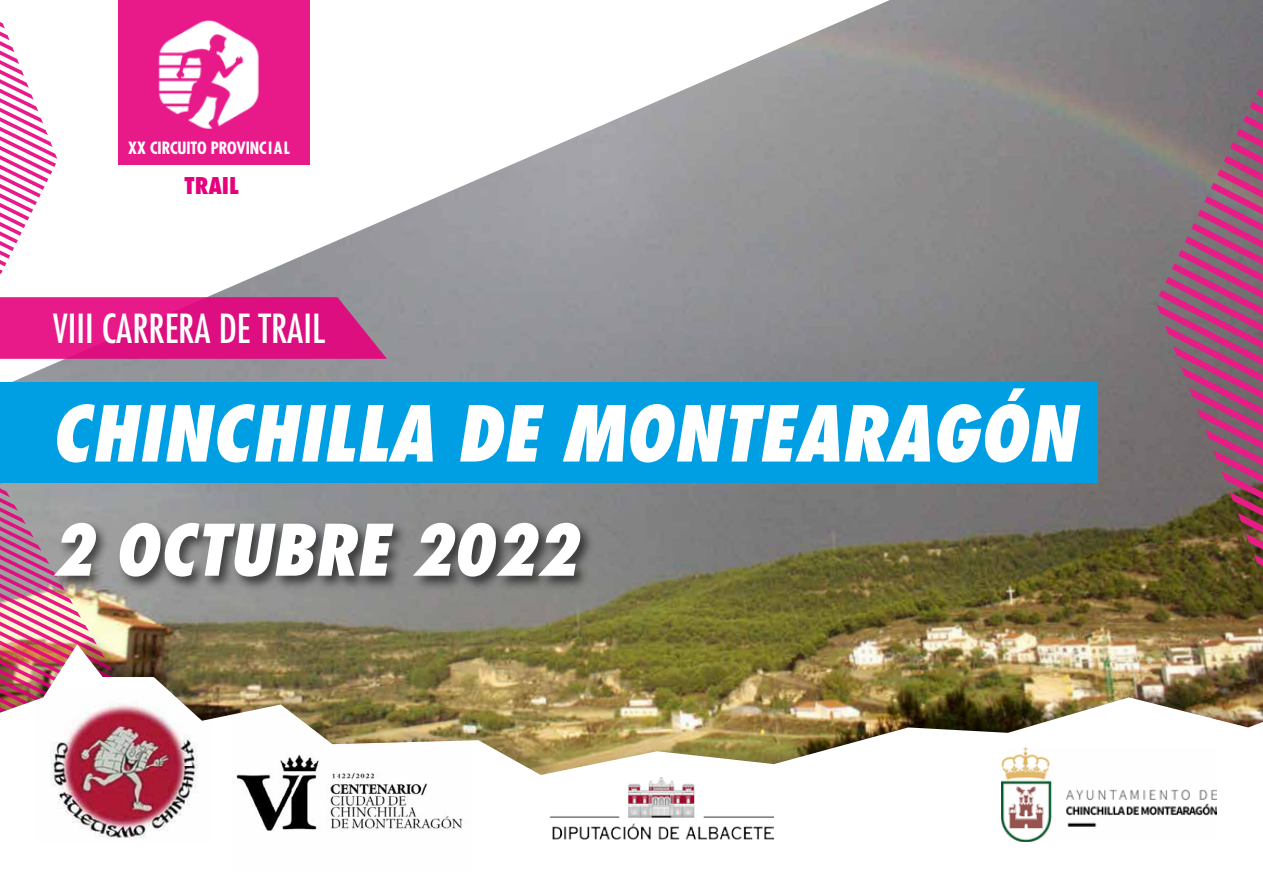
<style>
.page{position:relative;width:1263px;height:893px;background:#fff}
.page>*{position:absolute;margin:0;border:0;box-sizing:border-box;transform-origin:0 0}
.t1{font:italic 800 condensed 75px "Futura Std";color:#fff}
.t2{font:italic 800 condensed 69px "Futura Std";color:#fff}
.t3{font:condensed 39px "Futura Std";color:#fff}
.t4{font:800 condensed 22.5px "Futura Std";color:#e6007d}
.t5{font:700 condensed 16.5px "Futura Std";letter-spacing:-.005em;color:#fff}
</style>
<div class="page">
<img style="left:247px;top:0;width:1016px;height:630px">
<svg style="left:12px;top:0;width:878px;height:382px"></svg>
<div style="left:118px;top:0;width:191px;height:165px;background:#e81a8a"></div>
<svg style="left:0;top:483px;width:247px;height:147px;background:#af9399"></svg>
<svg style="left:0;top:6px;width:57px;height:268px"></svg>
<svg style="left:1157px;top:89px;width:106px;height:477px;background:#8c5a6d"></svg>
<div style="left:0;top:382px;width:1097px;height:101px;background:#009fe3"></div>
<img style="left:158px;top:21px;width:101px;height:108px">
<div style="left:0;top:630px;width:1263px;height:263px;background:#000;opacity:.2"></div>
<img style="left:0;top:644px;width:1263px;height:249px">
<img style="left:233px;top:713px;width:238px;height:158px">
<img style="left:35px;top:691px;width:174px;height:151px">
<img style="left:1001px;top:747px;width:215px;height:94px">
<img style="left:547px;top:777px;width:226px;height:69px">
<svg style="left:0;top:297px;width:387px;height:62px;background:#db1b84"></svg>
<div style="left:51px;top:520px;width:544px;height:72px;background:#000;opacity:.6"></div>
<p class="t5" style="left:128px;top:138px;width:164px">XX CIRCUITO PROVINCIAL</p>
<p class="t4" style="left:184px;top:171px;width:57px">TRAIL</p>
<p class="t3" style="left:53px;top:305px;width:274px">VIII CARRERA DE TRAIL</p>
<p class="t1" style="left:50px;top:387px;width:1027px">CHINCHILLA DE MONTEARAGÓN</p>
<p class="t2" style="left:51px;top:507px;width:527px">2 OCTUBRE 2022</p>
</div>
